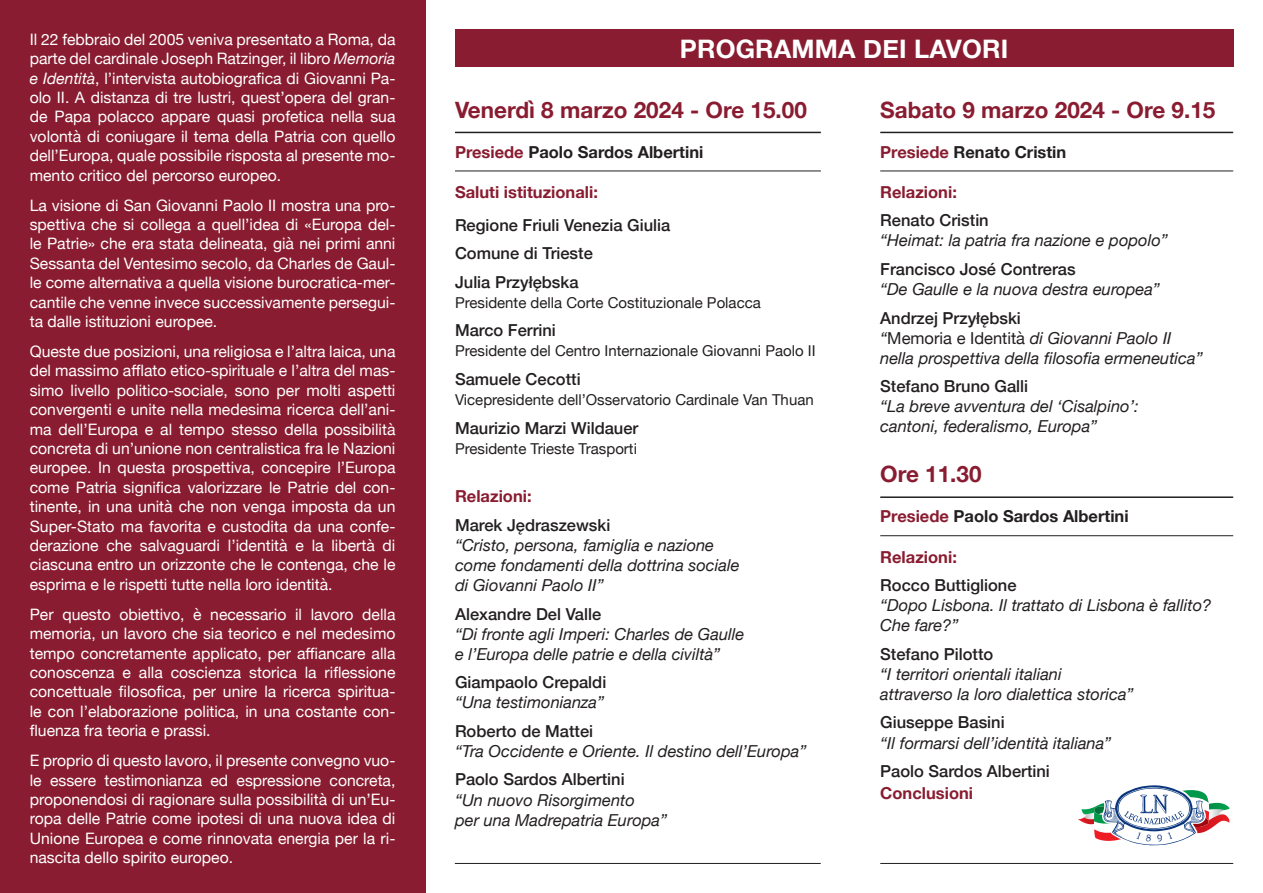
<style>
.page{position:relative;width:1263px;height:893px;background:#fff}
.page>*{position:absolute;margin:0;border:0;box-sizing:border-box;transform-origin:0 0}
.t1{font:700 25.5px "Helvetica Neue";letter-spacing:.01em;color:#fff}
.t2{font:700 22.5px "Helvetica Neue";color:#891c30}
.t3{font:italic 16.5px/20.1px "Helvetica Neue";color:#231f20}
.t4{font:500 16.5px "Helvetica Neue";color:#231f20}
.t5{font:700 16.5px "Helvetica Neue";color:#231f20}
.t6{font:700 16.5px "Helvetica Neue";color:#891c30}
.t7{font:15.75px/19.4px "Helvetica Neue";color:#fff;text-align:justify}
.t8{font:15px "Helvetica Neue";color:#231f20}
.s1{font-style:italic}
.s2{color:#891c30}
.s3{font-weight:500;font-style:normal}
.s4{font-style:normal}
</style>
<div class="page">
<div style="left:0;top:0;width:425px;height:893px;background:#891c30"></div>
<div style="left:455px;top:30px;width:778px;height:37px;background:#891c30"></div>
<hr style="left:455px;top:132px;width:366px;height:1px;background:#231f20">
<hr style="left:880px;top:132px;width:353px;height:1px;background:#231f20">
<hr style="left:880px;top:496px;width:353px;height:2px;background:#231f20">
<hr style="left:455px;top:171px;width:366px;height:1px;background:#231f20">
<hr style="left:880px;top:171px;width:353px;height:1px;background:#231f20">
<hr style="left:880px;top:535px;width:353px;height:1px;background:#231f20">
<hr style="left:455px;top:863px;width:366px;height:1px;background:#231f20">
<hr style="left:880px;top:863px;width:353px;height:1px;background:#231f20">
<svg style="left:1078px;top:785px;width:151px;height:61px"></svg>
<p class="t7" style="left:30px;top:30px;width:367px">Il 22 febbraio del 2005 veniva presentato a Roma, da parte del cardinale Joseph Ratzinger, il libro <span class="s1">Memoria e Identità</span>, l’intervista autobiografica di Giovanni Pa&shy;olo II. A distanza di tre lustri, quest’opera del gran&shy;de Papa polacco appare quasi profetica nella sua volontà di coniugare il tema della Patria con quello dell’Europa, quale possibile risposta al presente mo&shy;mento critico del percorso europeo.</p>
<p class="t7" style="left:30px;top:196px;width:367px">La visione di San Giovanni Paolo II mostra una pro&shy;spettiva che si collega a quell’idea di «Europa del&shy;le Patrie» che era stata delineata, già nei primi anni Sessanta del Ventesimo secolo, da Charles de Gaul&shy;le come alternativa a quella visione burocratica-mer&shy;cantile che venne invece successivamente persegui&shy;ta dalle istituzioni europee.</p>
<p class="t7" style="left:30px;top:343px;width:367px">Queste due posizioni, una religiosa e l’altra laica, una del massimo afflato etico-spirituale e l’altra del mas&shy;simo livello politico-sociale, sono per molti aspetti convergenti e unite nella medesima ricerca dell’ani&shy;ma dell’Europa e al tempo stesso della possibilità concreta di un’unione non centralistica fra le Nazioni europee. In questa prospettiva, concepire l’Europa come Patria significa valorizzare le Patrie del con&shy;tinente, in una unità che non venga imposta da un Super-Stato ma favorita e custodita da una confe&shy;derazione che salvaguardi l’identità e la libertà di ciascuna entro un orizzonte che le contenga, che le esprima e le rispetti tutte nella loro identità.</p>
<p class="t7" style="left:30px;top:605px;width:367px">Per questo obiettivo, è necessario il lavoro della memoria, un lavoro che sia teorico e nel medesimo tempo concretamente applicato, per affiancare alla conoscenza e alla coscienza storica la riflessione concettuale filosofica, per unire la ricerca spiritua&shy;le con l’elaborazione politica, in una costante con&shy;fluenza fra teoria e prassi.</p>
<p class="t7" style="left:30px;top:752px;width:367px">E proprio di questo lavoro, il presente convegno vuo&shy;le essere testimonianza ed espressione concreta, proponendosi di ragionare sulla possibilità di un’Eu&shy;ropa delle Patrie come ipotesi di una nuova idea di Unione Europea e come rinnovata energia per la ri&shy;nascita dello spirito europeo.</p>
<p class="t1" style="left:680px;top:29px;width:330px">PROGRAMMA DEI LAVORI</p>
<p class="t2" style="left:455px;top:92px;width:353px">Venerdì 8 marzo 2024 - Ore 15.00</p>
<p class="t5" style="left:455px;top:139px;width:250px"><span class="s2">Presiede</span> Paolo Sardos Albertini</p>
<p class="t6" style="left:455px;top:179px;width:144px">Saluti istituzionali:</p>
<p class="t4" style="left:455px;top:211px;width:217px">Regione Friuli Venezia Giulia</p>
<p class="t4" style="left:455px;top:240px;width:139px">Comune di Trieste</p>
<p class="t4" style="left:455px;top:269px;width:125px">Julia Przyłębska</p>
<p class="t8" style="left:455px;top:292px;width:307px">Presidente della Corte Costituzionale Polacca</p>
<p class="t4" style="left:455px;top:317px;width:102px">Marco Ferrini</p>
<p class="t8" style="left:455px;top:340px;width:362px">Presidente del Centro Internazionale Giovanni Paolo II</p>
<p class="t4" style="left:455px;top:366px;width:127px">Samuele Cecotti</p>
<p class="t8" style="left:455px;top:389px;width:360px">Vicepresidente dell’Osservatorio Cardinale Van Thuan</p>
<p class="t4" style="left:455px;top:414px;width:185px">Maurizio Marzi Wildauer</p>
<p class="t8" style="left:455px;top:437px;width:183px">Presidente Trieste Trasporti</p>
<p class="t6" style="left:455px;top:483px;width:78px">Relazioni:</p>
<p class="t4" style="left:455px;top:512px;width:157px">Marek Jędraszewski</p>
<p class="t3" style="left:455px;top:536px;width:286px">“Cristo, persona, famiglia e nazione come fondamenti della dottrina sociale di Giovanni Paolo II”</p>
<p class="t4" style="left:455px;top:600px;width:148px">Alexandre Del Valle</p>
<p class="t3" style="left:455px;top:625px;width:291px">“Di fronte agli Imperi: Charles de Gaulle e l’Europa delle patrie e della civiltà”</p>
<p class="t4" style="left:455px;top:669px;width:153px">Giampaolo Crepaldi</p>
<p class="t3" style="left:455px;top:693px;width:151px">“Una testimonianza”</p>
<p class="t4" style="left:455px;top:718px;width:140px">Roberto de Mattei</p>
<p class="t3" style="left:455px;top:742px;width:353px">“Tra Occidente e Oriente. Il destino dell’Europa”</p>
<p class="t4" style="left:455px;top:766px;width:171px">Paolo Sardos Albertini</p>
<p class="t3" style="left:455px;top:790px;width:214px">“Un nuovo Risorgimento<br>per una Madrepatria Europa”</p>
<p class="t2" style="left:880px;top:92px;width:337px">Sabato 9 marzo 2024 - Ore 9.15</p>
<p class="t5" style="left:880px;top:139px;width:188px"><span class="s2">Presiede</span> Renato Cristin</p>
<p class="t6" style="left:880px;top:179px;width:78px">Relazioni:</p>
<p class="t4" style="left:880px;top:207px;width:110px">Renato Cristin</p>
<p class="t3" style="left:880px;top:231px;width:289px">“Heimat: la patria fra nazione e popolo”</p>
<p class="t3" style="left:880px;top:260px;width:281px"><span class="s3">Francisco José Contreras<br></span>“De Gaulle e la nuova destra europea”</p>
<p class="t3" style="left:880px;top:309px;width:324px"><span class="s3">Andrzej Przyłębski<br></span>“<span class="s4">Memoria e Identità</span> di Giovanni Paolo II nella prospettiva della filosofia ermeneutica”</p>
<p class="t3" style="left:880px;top:377px;width:260px"><span class="s3">Stefano Bruno Galli<br></span>“La breve avventura del ‘Cisalpino’: cantoni, federalismo, Europa”</p>
<p class="t2" style="left:880px;top:457px;width:103px">Ore 11.30</p>
<p class="t5" style="left:880px;top:504px;width:250px"><span class="s2">Presiede</span> Paolo Sardos Albertini</p>
<p class="t6" style="left:880px;top:544px;width:78px">Relazioni:</p>
<p class="t3" style="left:880px;top:576px;width:333px"><span class="s3">Rocco Buttiglione<br></span>“Dopo Lisbona. Il trattato di Lisbona è fallito?<br>Che fare?”</p>
<p class="t3" style="left:880px;top:645px;width:255px"><span class="s3">Stefano Pilotto<br></span>“I territori orientali italiani attraverso la loro dialettica storica”</p>
<p class="t3" style="left:880px;top:713px;width:233px"><span class="s3">Giuseppe Basini<br></span>“Il formarsi dell’identità italiana”</p>
<p class="t4" style="left:880px;top:758px;width:171px">Paolo Sardos Albertini</p>
<p class="t6" style="left:880px;top:780px;width:94px">Conclusioni</p>
</div>
